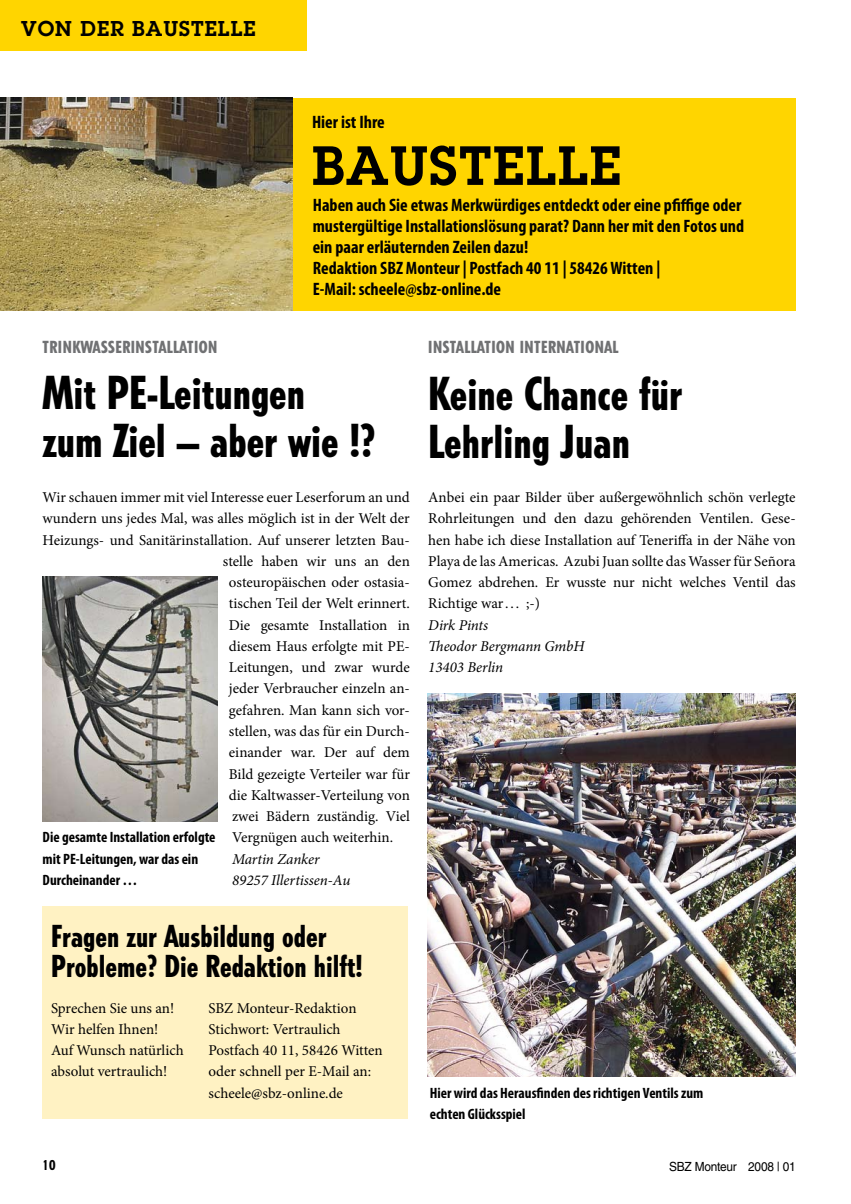
<style>
.page{position:relative;width:851px;height:1204px;background:#fff}
.page>*{position:absolute;margin:0;border:0;box-sizing:border-box;transform-origin:0 0}
.t1{font:600 54px "Lubalin Graph Std";color:#000}
.t2{font:800 condensed 45px/48px "Tempo Std";color:#000}
.t3{font:800 condensed 30px/30px "Tempo Std";color:#000}
.t4{font:600 21px "Lubalin Graph Std";letter-spacing:.05em;color:#000}
.t5{font:700 condensed 18px/21px "Myriad Pro";color:#000}
.t6{font:800 condensed 16.5px "Tempo Std";letter-spacing:.03em;color:#707173}
.t7{font:15px/21.3px "Minion Pro";color:#000}
.t8{font:700 condensed 15px/21.3px "Myriad Pro";color:#000}
.t9{font:italic 15px/21.3px "Minion Pro";letter-spacing:-.005em;color:#000}
.t10{font:800 condensed 13.5px "Tempo Std";color:#000}
.t11{font:12.6px "Helvetica LT Std";letter-spacing:-.02em;color:#000;scale:.94 1}
</style>
<div class="page">
<div style="left:0;top:98px;width:795px;height:212px;background:#ffd500"></div>
<img style="left:0;top:98px;width:292px;height:212px">
<img style="left:43px;top:576px;width:174px;height:245px">
<div style="left:43px;top:906px;width:365px;height:212px;background:#fff2c3"></div>
<img style="left:427px;top:693px;width:368px;height:383px">
<div style="left:0;top:0;width:306px;height:51px;background:#ffd500"></div>
<h3 class="t4" style="left:21px;top:15px;width:236px">VON DER BAUSTELLE</h3>
<p class="t5" style="left:312px;top:111px;width:74px">Hier ist Ihre</p>
<h1 class="t1" style="left:312px;top:130px;width:36px">BAUSTELLE</h1>
<p class="t5" style="left:313px;top:194px;width:433px">Haben auch Sie etwas Merkwürdiges entdeckt oder eine pfiffige oder mustergültige Installationslösung parat? Dann her mit den Fotos und ein paar erläuternden Zeilen dazu!<br>Redaktion SBZ Monteur | Postfach 40 11 | 58426 Witten |<br>E-Mail: scheele@sbz-online.de</p>
<p class="t6" style="left:43px;top:336px;width:176px">Trinkwasserinstallation</p>
<h2 class="t2" style="left:43px;top:368px;width:334px">Mit PE-Leitungen zum Ziel – aber wie !?</h2>
<p class="t7" style="left:43px;top:486px;width:369px">Wir schauen immer mit viel Interesse euer Leserforum an und</p>
<p class="t7" style="left:43px;top:508px;width:369px">wundern uns jedes Mal, was alles möglich ist in der Welt der</p>
<p class="t7" style="left:43px;top:529px;width:369px">Heizungs- und Sanitärinstallation. Auf unserer letzten Bau-</p>
<p class="t7" style="left:223px;top:550px;width:188px">stelle haben wir uns an den</p>
<p class="t7" style="left:229px;top:571px;width:182px">osteuropäischen oder ostasia-</p>
<p class="t7" style="left:229px;top:593px;width:182px">tischen Teil der Welt erinnert.</p>
<p class="t7" style="left:229px;top:614px;width:182px">Die gesamte Installation in</p>
<p class="t7" style="left:229px;top:635px;width:182px">diesem Haus erfolgte mit PE-</p>
<p class="t7" style="left:229px;top:656px;width:182px">Leitungen, und zwar wurde</p>
<p class="t7" style="left:229px;top:678px;width:182px">jeder Verbraucher einzeln an-</p>
<p class="t7" style="left:229px;top:699px;width:182px">gefahren. Man kann sich vor-</p>
<p class="t7" style="left:229px;top:720px;width:182px">stellen, was das für ein Durch-</p>
<p class="t7" style="left:229px;top:741px;width:182px">einander war. Der auf dem</p>
<p class="t7" style="left:229px;top:763px;width:182px">Bild gezeigte Ver-teiler war für</p>
<p class="t7" style="left:229px;top:784px;width:182px">die Kaltwasser-Verteilung von</p>
<p class="t7" style="left:232px;top:805px;width:179px">zwei Bädern zuständig. Viel</p>
<p class="t7" style="left:232px;top:827px;width:163px">Vergnügen auch weiterhin.</p>
<p class="t9" style="left:232px;top:848px;width:120px">Martin Zanker<br>89257 Illertissen-Au</p>
<p class="t8" style="left:43px;top:826px;width:174px">Die gesamte Installation erfolgte mit PE-Leitungen, war das ein<br>Durcheinander …</p>
<h3 class="t3" style="left:51px;top:920px;width:313px">Fragen zur Ausbildung oder<br>Probleme? Die Redaktion hilft!</h3>
<p class="t7" style="left:51px;top:997px;width:134px">Sprechen Sie uns an!<br>Wir helfen Ihnen!<br>Auf Wunsch natürlich absolut vertraulich!</p>
<p class="t7" style="left:208px;top:997px;width:176px">SBZ Monteur-Redaktion<br>Stichwort: Vertraulich<br>Postfach 40 11, 58426 Witten oder schnell per E-Mail an: scheele@sbz-online.de</p>
<p class="t6" style="left:428px;top:337px;width:191px">Installation International</p>
<h2 class="t2" style="left:428px;top:369px;width:256px">Keine Chance für<br>Lehrling Juan</h2>
<p class="t7" style="left:428px;top:486px;width:369px;text-align:justify">Anbei ein paar Bilder über außergewöhnlich schön verlegte Rohrleitungen und den dazu gehörenden Ventilen. Gese&shy;hen habe ich diese Installation auf Teneriffa in der Nähe von Playa de las Americas. Azubi Juan sollte das Wasser für Señora Gomez abdrehen. Er wusste nur nicht welches Ventil das Richtige war. . . ;-)</p>
<p class="t9" style="left:428px;top:614px;width:158px">Dirk Pints<br>Theodor Bergmann GmbH<br>13403 Berlin</p>
<p class="t8" style="left:429px;top:1081px;width:275px">Hier wird das Herausfinden des richtigen Ventils zum echten Glücksspiel</p>
<p class="t10" style="left:43px;top:1156px;width:14px">10</p>
<p class="t11" style="left:669px;top:1158px;width:136px">SBZ Monteur 2008 | 01</p>
</div>
